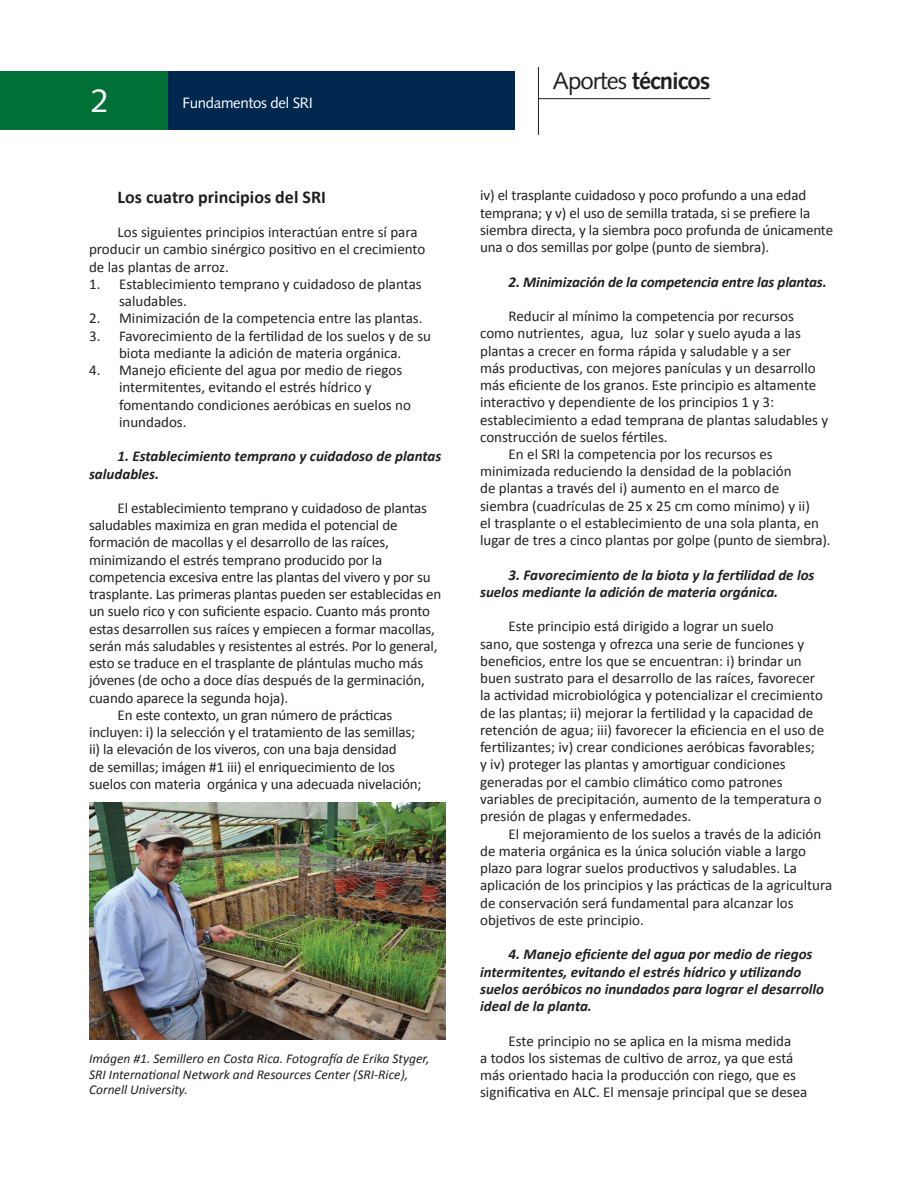
<style>
.page{position:relative;width:918px;height:1188px;background:#fff}
.page>*{position:absolute;margin:0;border:0;box-sizing:border-box;transform-origin:0 0}
.t1{font:33px "Syntax";color:#fff}
.t2{font:700 24px "Syntax";letter-spacing:-.04em;color:#231f20}
.t3{font:700 18px "Calibri";color:#231f20}
.t4{font:15px/17.2px "Calibri";color:#231f20}
.t5{font:italic 700 15px/17.2px "Calibri";color:#231f20}
.t6{font:15px "Syntax";letter-spacing:-.02em;color:#fff}
.t7{font:italic 13.5px/15.5px "Calibri";color:#231f20}
.s1{font-weight:400}
</style>
<div class="page">
<div style="left:166px;top:71px;width:349px;height:59px;background:#00284f"></div>
<div style="left:0;top:71px;width:167px;height:59px;background:#007036"></div>
<hr style="left:538px;top:67px;width:1px;height:68px;background:#231f20">
<hr style="left:538px;top:98px;width:173px;height:1px;background:#231f20">
<img style="left:89px;top:803px;width:357px;height:236px">
<h1 class="t1" style="left:91px;top:81px;width:20px">2</h1>
<p class="t6" style="left:183px;top:94px;width:132px">Fundamentos del SRI</p>
<p class="t3" style="left:118px;top:185px;width:210px">Los cuatro principios del SRI</p>
<p class="t4" style="left:89px;top:223px;width:338px;text-indent:28px">Los siguientes principios interactúan entre sí para producir un cambio sinérgico positivo en el crecimiento de las plantas de arroz.</p>
<p class="t4" style="left:119px;top:275px;width:304px;text-indent:-30px">1. Establecimiento temprano y cuidadoso de plantas saludables.</p>
<p class="t4" style="left:89px;top:310px;width:335px">2. Minimización de la competencia entre las plantas.</p>
<p class="t4" style="left:89px;top:327px;width:344px;text-align:center">3. Favorecimiento de la fertilidad de los suelos y de su biota mediante la adición de materia orgánica.</p>
<p class="t4" style="left:119px;top:361px;width:293px;text-indent:-30px">4. Manejo eficiente del agua por medio de riegos intermitentes, evitando el estrés hídrico y fomentando condiciones aeróbicas en suelos no inundados.</p>
<p class="t5" style="left:89px;top:448px;width:354px;text-indent:28px">1. Establecimiento temprano y cuidadoso de plantas saludables.</p>
<p class="t4" style="left:118px;top:499px;width:311px">El establecimiento temprano y cuidadoso de plantas</p>
<p class="t4" style="left:89px;top:517px;width:310px">saludables maximiza en gran medida el potencial de</p>
<p class="t4" style="left:89px;top:534px;width:301px">formación de macollas y el desarrollo de las raíces,</p>
<p class="t4" style="left:89px;top:551px;width:295px">minimizando el estrés temprano producido por la</p>
<p class="t4" style="left:89px;top:568px;width:343px">competencia excesiva entre las plantas del vivero y por su</p>
<p class="t4" style="left:89px;top:586px;width:354px">trasplante. Las primeras plantas pueden ser establecidas en</p>
<p class="t4" style="left:89px;top:603px;width:342px">un suelo rico y con suficiente espacio. Cuanto más pronto</p>
<p class="t4" style="left:89px;top:620px;width:347px">estas desarrollen sus raíces y empiecen a formar macollas,</p>
<p class="t4" style="left:89px;top:637px;width:350px">serán más saludables y resistentes al estrés. Por lo general,</p>
<p class="t4" style="left:89px;top:655px;width:336px">esto se traduce en el trasplante de plántulas mucho más</p>
<p class="t4" style="left:89px;top:672px;width:337px">jóvenes (de ocho a doce días después de la germinación,</p>
<p class="t4" style="left:89px;top:689px;width:201px">cuando aparece la segunda hoja).</p>
<p class="t4" style="left:118px;top:706px;width:276px">En este contexto, un gran número de prácticas</p>
<p class="t4" style="left:89px;top:724px;width:328px">incluyen: i) la selección y el tratamiento de las semillas;</p>
<p class="t4" style="left:89px;top:741px;width:309px">ii) la elevación de los viveros, con una baja densidad</p>
<p class="t4" style="left:89px;top:758px;width:308px">de semillas; imágen #1 iii) el enriquecimiento de los</p>
<p class="t4" style="left:89px;top:775px;width:334px">suelos con materia orgánica y una adecuada nivelación;</p>
<p class="t7" style="left:89px;top:1051px;width:342px">Imágen #1. Semillero en Costa Rica. Fotografía de Erika Styger,<br>SRI International Network and Resources Center (SRI-Rice),<br>Cornell University.</p>
<h2 class="t2" style="left:553px;top:67px;width:159px"><span class="s1">Aportes</span> técnicos</h2>
<p class="t4" style="left:480px;top:187px;width:355px">iv) el trasplante cuidadoso y poco profundo a una edad temprana; y v) el uso de semilla tratada, si se prefiere la siembra directa, y la siembra poco profunda de únicamente una o dos semillas por golpe (punto de siembra).</p>
<p class="t5" style="left:509px;top:273px;width:320px">2. Minimización de la competencia entre las plantas.</p>
<p class="t4" style="left:509px;top:307px;width:287px">Reducir al mínimo la competencia por recursos</p>
<p class="t4" style="left:480px;top:325px;width:322px">como nutrientes, agua, luz solar y suelo ayuda a las</p>
<p class="t4" style="left:480px;top:342px;width:313px">plantas a crecer en forma rápida y saludable y a ser</p>
<p class="t4" style="left:480px;top:359px;width:337px">más productivas, con mejores panículas y un desarrollo</p>
<p class="t4" style="left:480px;top:376px;width:338px">más eficiente de los granos. Este principio es altamente</p>
<p class="t4" style="left:480px;top:394px;width:296px">interactivo y dependiente de los principios 1 y 3:</p>
<p class="t4" style="left:480px;top:411px;width:350px">establecimiento a edad temprana de plantas saludables y</p>
<p class="t4" style="left:480px;top:428px;width:189px">construcción de suelos fértiles.</p>
<p class="t4" style="left:509px;top:445px;width:266px">En el SRI la competencia por los recursos es</p>
<p class="t4" style="left:480px;top:463px;width:313px">minimizada reduciendo la densidad de la población</p>
<p class="t4" style="left:480px;top:480px;width:301px">de plantas a través del i) aumento en el marco de</p>
<p class="t4" style="left:480px;top:497px;width:331px">siembra (cuadrículas de 25 x 25 cm como mínimo) y ii)</p>
<p class="t4" style="left:480px;top:514px;width:341px">el trasplante o el establecimiento de una sola planta, en</p>
<p class="t4" style="left:480px;top:532px;width:352px">lugar de tres a cinco plantas por golpe (punto de siembra).</p>
<p class="t5" style="left:480px;top:566px;width:336px;text-indent:28px">3. Favorecimiento de la biota y la fertilidad de los suelos mediante la adición de materia orgánica.</p>
<p class="t4" style="left:480px;top:618px;width:346px;text-indent:28px">Este principio está dirigido a lograr un suelo<br>sano, que sostenga y ofrezca una serie de funciones y beneficios, entre los que se encuentran: i) brindar un buen sustrato para el desarrollo de las raíces, favorecer la actividad microbiológica y potencializar el crecimiento de las plantas; ii) mejorar la fertilidad y la capacidad de retención de agua; iii) favorecer la eficiencia en el uso de fertilizantes; iv) crear condiciones aeróbicas favorables; y iv) proteger las plantas y amortiguar condiciones generadas por el cambio climático como patrones variables de precipitación, aumento de la temperatura o presión de plagas y enfermedades.</p>
<p class="t4" style="left:480px;top:825px;width:354px;text-indent:28px">El mejoramiento de los suelos a través de la adición de materia orgánica es la única solución viable a largo plazo para lograr suelos productivos y saludables. La aplicación de los principios y las prácticas de la agricultura de conservación será fundamental para alcanzar los objetivos de este principio.</p>
<p class="t5" style="left:480px;top:946px;width:346px;text-indent:28px">4. Manejo eficiente del agua por medio de riegos intermitentes, evitando el estrés hídrico y utilizando suelos aeróbicos no inundados para lograr el desarrollo ideal de la planta.</p>
<p class="t4" style="left:480px;top:1032px;width:329px;text-indent:28px">Este principio no se aplica en la misma medida<br>a todos los sistemas de cultivo de arroz, ya que está más orientado hacia la producción con riego, que es significativa en ALC. El mensaje principal que se desea</p>
</div>
